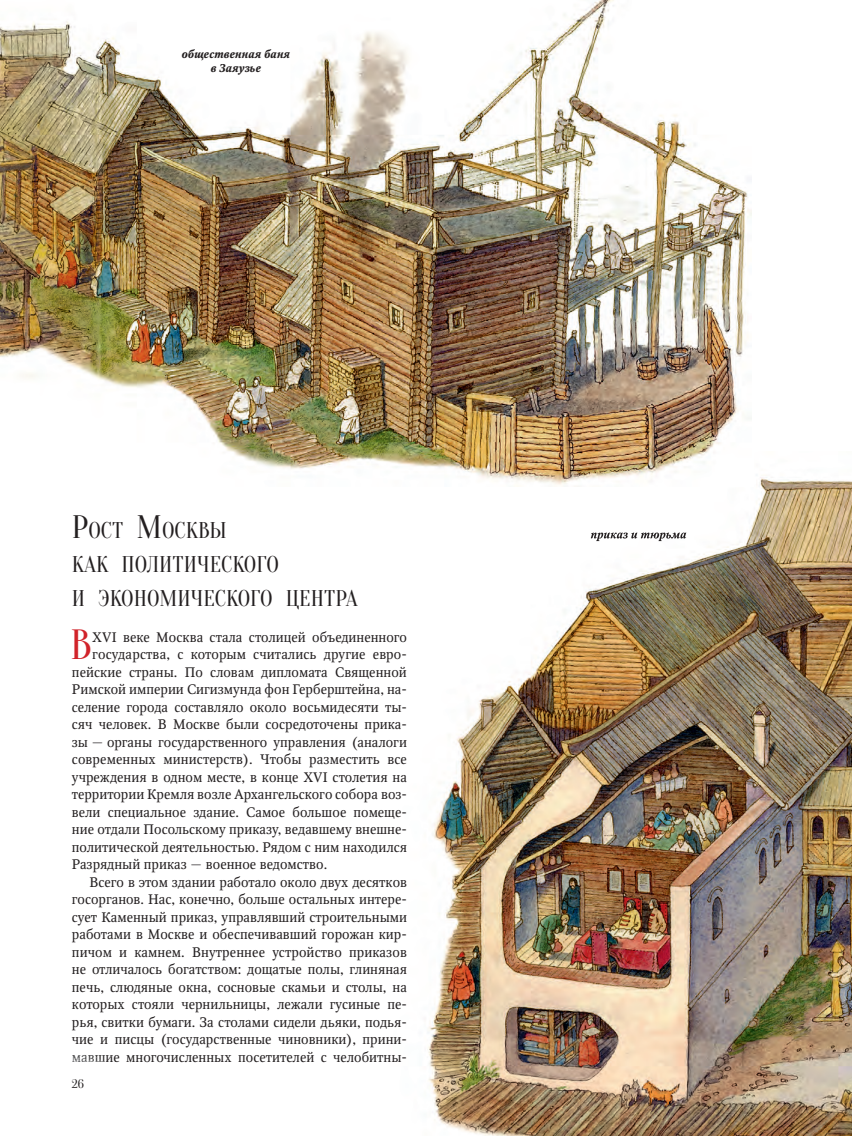
<style>
.page{position:relative;width:853px;height:1136px;background:#fff}
.page>*{position:absolute;margin:0;border:0;box-sizing:border-box;transform-origin:0 0}
.t1{font:42.25px "Oranienbaum";color:#d1232a}
.t2{font:22.75px/33.8px "Oranienbaum";color:#231f20}
.t3{font:13.75px "Octava C";color:#231f20}
.t4{font:13.75px "Octava C";color:#3a393a}
.t5{font:12.5px "Oranienbaum";color:#231f20}
.t6{font:italic 700 11.25px/13.8px "Octava C";color:#231f20;text-align:center}
.s1{font-size:32.5px}
.s2{color:#363536}
.s3{color:#252122}
</style>
<div class="page">
<img style="left:428px;top:477px;width:423px;height:659px">
<img style="left:0;top:0;width:753px;height:486px">
<svg style="left:590px;top:533px;width:96px;height:8px"></svg>
<p class="t6" style="left:181px;top:48px;width:110px">общественная баня в Заяузье</p>
<h2 class="t2" style="left:72px;top:516px;width:287px"><span class="s1">Р</span>ОСТ <span class="s1">М</span>ОСКВЫ<br>КАК ПОЛИТИЧЕСКОГО<br>И ЭКОНОМИЧЕСКОГО ЦЕНТРА</h2>
<h1 class="t1" style="left:70px;top:629px;width:23px">В</h1>
<p class="t3" style="left:92px;top:631px;width:316px">XVI веке Москва стала столицей объединенного</p>
<p class="t3" style="left:92px;top:648px;width:316px">государства, с которым считались другие евро-</p>
<p class="t3" style="left:72px;top:666px;width:336px">пейские страны. По словам дипломата Священной</p>
<p class="t3" style="left:72px;top:683px;width:336px">Римской империи Сигизмунда фон Герберштейна, на-</p>
<p class="t3" style="left:72px;top:701px;width:336px">селение города составляло около восьмидесяти ты-</p>
<p class="t3" style="left:72px;top:718px;width:336px">сяч человек. В Москве были сосредоточены прика-</p>
<p class="t3" style="left:72px;top:736px;width:336px">зы — органы государственного управления (аналоги</p>
<p class="t3" style="left:72px;top:753px;width:336px">современных министерств). Чтобы разместить все</p>
<p class="t3" style="left:72px;top:771px;width:336px">учреждения в одном месте, в конце XVI столетия на</p>
<p class="t3" style="left:72px;top:788px;width:336px">территории Кремля возле Архангельского собора воз-</p>
<p class="t3" style="left:72px;top:806px;width:336px">вели специальное здание. Самое большое помеще-</p>
<p class="t3" style="left:72px;top:823px;width:336px">ние отдали Посольскому приказу, ведавшему внешне-</p>
<p class="t3" style="left:72px;top:841px;width:336px">политической деятельностью. Рядом с ним находился</p>
<p class="t3" style="left:72px;top:858px;width:257px">Разрядный приказ — военное ведомство.</p>
<p class="t3" style="left:90px;top:876px;width:319px">Всего в этом здании работало около двух десятков</p>
<p class="t3" style="left:72px;top:893px;width:336px">госорганов. Нас, конечно, больше остальных интере-</p>
<p class="t3" style="left:72px;top:911px;width:336px">сует Каменный приказ, управлявший строительными</p>
<p class="t3" style="left:72px;top:928px;width:336px">работами в Москве и обеспечивавший горожан кир-</p>
<p class="t3" style="left:72px;top:946px;width:336px">пичом и камнем. Внутреннее устройство приказов</p>
<p class="t3" style="left:72px;top:963px;width:336px">не отличалось богатством: дощатые полы, глиняная</p>
<p class="t3" style="left:72px;top:981px;width:336px">печь, слюдяные окна, сосновые скамьи и столы, на</p>
<p class="t3" style="left:72px;top:998px;width:336px">которых стояли чернильницы, лежали гусиные пе-</p>
<p class="t3" style="left:72px;top:1016px;width:336px">рья, свитки бумаги. За столами сидели дьяки, подья-</p>
<p class="t3" style="left:72px;top:1033px;width:336px">чие и писцы (государственные чиновники), прини-</p>
<p class="t3" style="left:126px;top:1051px;width:282px">многочисленных посетителей с челобитны-</p>
<p class="t4" style="left:72px;top:1051px;width:49px">ма<span class="s2">вш</span><span class="s3">ие</span></p>
<p class="t5" style="left:72px;top:1079px;width:14px">26</p>
</div>
